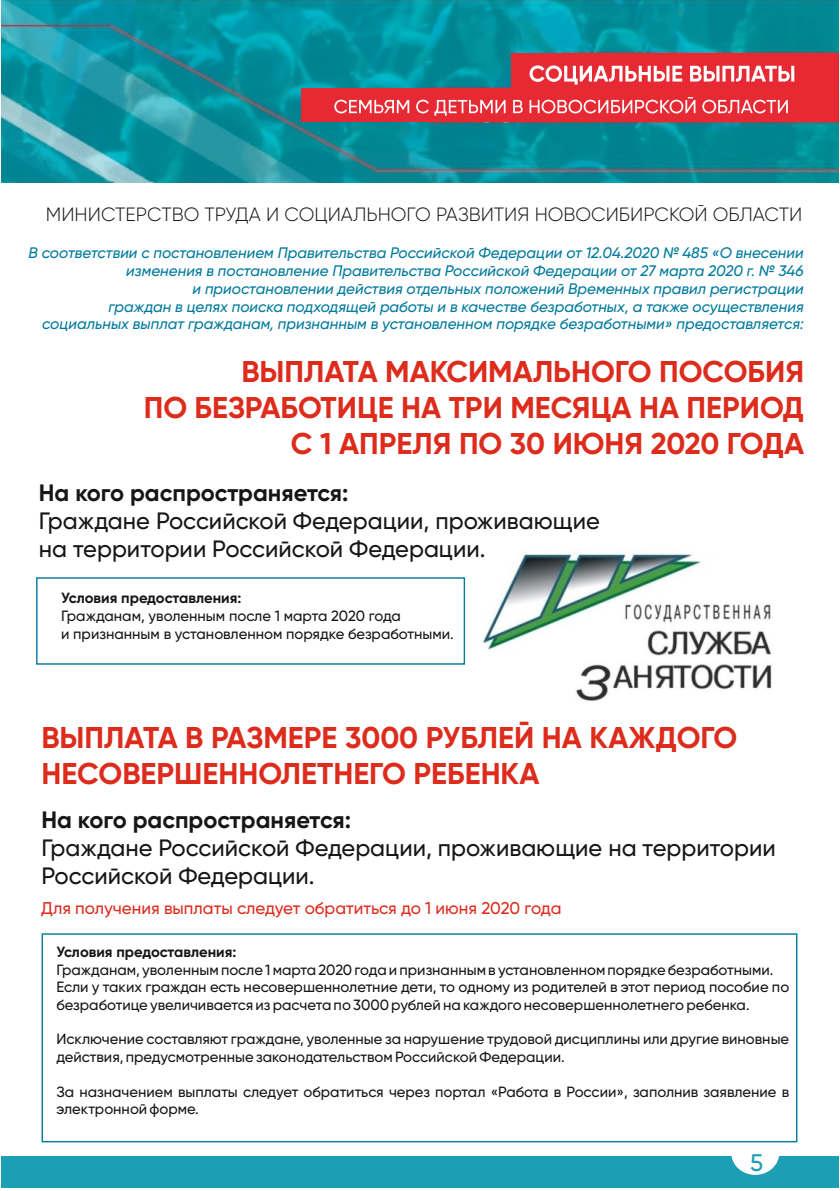
<style>
.page{position:relative;width:840px;height:1191px;background:#fff}
.page>*{position:absolute;margin:0;border:0;box-sizing:border-box;transform-origin:0 0}
.t1{font:700 30px/36.2px "Gilroy";color:#dd2b1c;text-align:right}
.t2{font:500 24px "Gilroy";color:#1c9eb5}
.t3{font:500 23.6px/27.8px "Gilroy";color:#151616}
.t4{font:700 23.6px "Gilroy";color:#151616}
.t5{font:300 19.2px "Gilroy";color:#151616}
.t6{font:500 17px "Gilroy";color:#dd2b1c}
.t7{font:italic 500 15.2px/18px "Gilroy";color:#007a9d;text-align:right}
.t8{font:500 14.8px/17.4px "Gilroy";color:#151616}
.t9{font:700 14.8px "Gilroy";color:#151616}
</style>
<div class="page">
<img style="left:483px;top:553px;width:289px;height:148px">
<img style="left:2px;top:0;width:835px;height:182px">
<div style="left:510px;top:53px;width:327px;height:34px;background:#e62933"></div>
<div style="left:301px;top:88px;width:536px;height:34px;background:#e62933"></div>
<svg style="left:529px;top:65px;width:264px;height:20px"></svg>
<svg style="left:334px;top:97px;width:453px;height:19px"></svg>
<div style="left:1px;top:1155px;width:837px;height:32px;background:#1c9eb5"></div>
<div style="left:730px;top:1130px;width:48px;height:44px;background:#fff;border-radius:50%"></div>
<div style="left:41px;top:933px;width:756px;height:209px;border:1px solid #007a9d"></div>
<p class="t5" style="left:46px;top:206px;width:757px">МИНИСТЕРСТВО ТРУДА И СОЦИАЛЬНОГО РАЗВИТИЯ НОВОСИБИРСКОЙ ОБЛАСТИ</p>
<p class="t7" style="left:29px;top:244px;width:776px">В соответствии с постановлением Правительства Российской Федерации от 12.04.2020 № 485 «О внесении изменения в постановление Правительства Российской Федерации от 27 марта 2020 г. № 346<br>и приостановлении действия отдельных положений Временных правил регистрации<br>граждан в целях поиска подходящей работы и в качестве безработных, а также осуществления социальных выплат гражданам, признанным в установленном порядке безработными» предоставляется:</p>
<h1 class="t1" style="left:144px;top:354px;width:661px">ВЫПЛАТА МАКСИМАЛЬНОГО ПОСОБИЯ<br>ПО БЕЗРАБОТИЦЕ НА ТРИ МЕСЯЦА НА ПЕРИОД<br>С 1 АПРЕЛЯ ПО 30 ИЮНЯ 2020 ГОДА</h1>
<h3 class="t4" style="left:39px;top:482px;width:311px">На кого распространяется:</h3>
<h3 class="t3" style="left:39px;top:508px;width:562px">Граждане Российской Федерации, проживающие на территории Российской Федерации.</h3>
<p class="t9" style="left:61px;top:591px;width:182px">Условия предоставления:</p>
<p class="t8" style="left:61px;top:608px;width:394px">Гражданам, уволенным после 1 марта 2020 года<br>и признанным в установленном порядке безработными.</p>
<h1 class="t1" style="left:41px;top:721px;width:696px;text-align:left">ВЫПЛАТА В РАЗМЕРЕ 3000 РУБЛЕЙ НА КАЖДОГО<br>НЕСОВЕРШЕННОЛЕТНЕГО РЕБЕНКА</h1>
<h3 class="t4" style="left:41px;top:809px;width:311px">На кого распространяется:</h3>
<h3 class="t3" style="left:41px;top:835px;width:735px">Граждане Российской Федерации, проживающие на территории<br>Российской Федерации.</h3>
<p class="t6" style="left:41px;top:900px;width:521px">Для получения выплаты следует обратиться до 1 июня 2020 года</p>
<p class="t9" style="left:56px;top:945px;width:181px">Условия предоставления:</p>
<p class="t8" style="left:56px;top:961px;width:733px">Гражданам, уволенным после 1 марта 2020 года и признанным в установленном порядке безработными.<br>Если у таких граждан есть несовершеннолетние дети, то одному из родителей в этот период пособие по безработице увеличивается из расчета по 3000 рублей на каждого несовершеннолетнего ребенка.</p>
<p class="t8" style="left:56px;top:1031px;width:733px">Исключение составляют граждане, уволенные за нарушение трудовой дисциплины или другие виновные действия, предусмотренные законодательством Российской Федерации.</p>
<p class="t8" style="left:56px;top:1083px;width:733px">За назначением выплаты следует обратиться через портал «Работа в России», заполнив заявление в электронной форме.</p>
<h2 class="t2" style="left:749px;top:1152px;width:15px">5</h2>
<h2 class="t2" style="left:748px;top:1148px;width:15px">5</h2>
</div>
